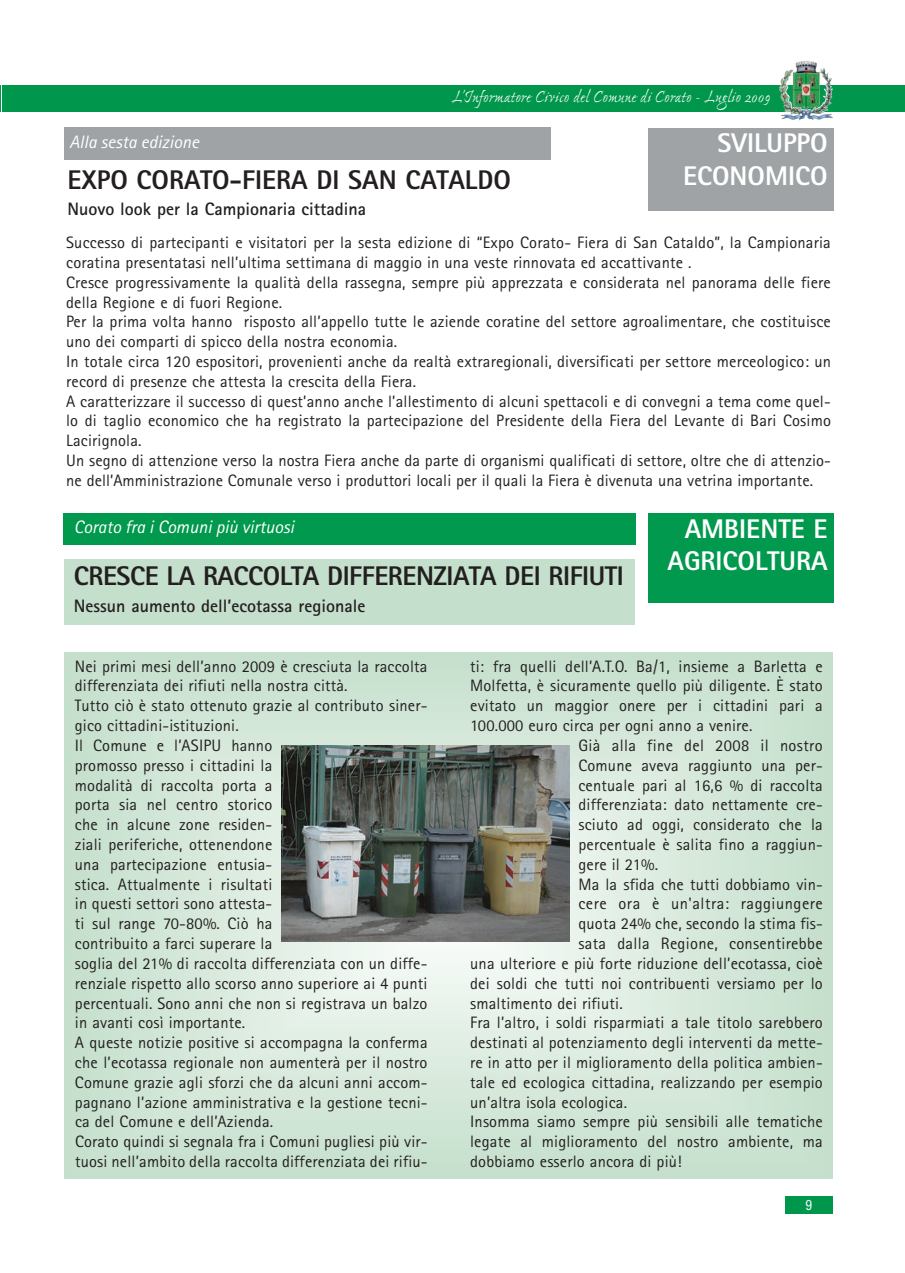
<style>
.page{position:relative;width:905px;height:1273px;background:#fff}
.page>*{position:absolute;margin:0;border:0;box-sizing:border-box;transform-origin:0 0}
.t1{font:800 27px "Rotis Sans Serif";letter-spacing:-.015em;color:#231f20}
.t2{font:800 27px/32.4px "Rotis Sans Serif";color:#fff;text-align:right}
.t3{font:700 18px "Rotis Sans Serif";color:#231f20}
.t4{font:18px "Ex Ponto MM Os F.290.wt";letter-spacing:-.01em;color:#fff}
.t5{font:italic 18px "Rotis Sans Serif";color:#fff}
.t6{font:16.5px/19.8px "Rotis Sans Serif";letter-spacing:.01em;color:#231f20}
.t7{font:16.5px "Rotis Sans Serif";letter-spacing:.03em;color:#231f20}
.t8{font:condensed 13.5px "Helvetica";color:#fff}
</style>
<div class="page">
<div style="left:2px;top:85px;width:903px;height:27px;background:#00974c"></div>
<div style="left:785px;top:1196px;width:48px;height:17px;background:#00974c"></div>
<svg style="left:0;top:85px;width:1px;height:26px"></svg>
<img style="left:779px;top:69px;width:15px;height:33px">
<div style="left:64px;top:128px;width:486px;height:32px;background:#9fa3a6"></div>
<div style="left:648px;top:128px;width:185px;height:82px;background:#9fa3a6"></div>
<svg style="left:65px;top:652px;width:768px;height:526px;background:#d3e6d8"></svg>
<div style="left:64px;top:513px;width:572px;height:32px;background:#00994e"></div>
<div style="left:64px;top:559px;width:570px;height:65px;background:#c4dfcb"></div>
<div style="left:648px;top:513px;width:185px;height:89px;background:#00994e"></div>
<img style="left:281px;top:745px;width:288px;height:196px">
<p class="t4" style="left:452px;top:89px;width:320px">L’Informatore Civico del Comune di Corato - Luglio 2009</p>
<p class="t5" style="left:70px;top:135px;width:131px">Alla sesta edizione</p>
<h1 class="t1" style="left:67px;top:170px;width:445px">EXPO CORATO-FIERA DI SAN CATALDO</h1>
<p class="t3" style="left:67px;top:202px;width:300px">Nuovo look per la Campionaria cittadina</p>
<h1 class="t2" style="left:683px;top:130px;width:146px">SVILUPPO<br>ECONOMICO</h1>
<p class="t6" style="left:66px;top:234px;width:766px">Successo di partecipanti e visitatori per la sesta edizione di “Expo Corato- Fiera di San Cataldo”, la Campionaria coratina presentatasi nell’ultima settimana di maggio in una veste rinnovata ed accattivante .<br>Cresce progressivamente la qualità della rassegna, sempre più apprezzata e considerata nel panorama delle fiere della Regione e di fuori Regione.<br>Per la prima volta hanno risposto all’appello tutte le aziende coratine del settore agroalimentare, che costituisce uno dei comparti di spicco della nostra economia.<br>In totale circa 120 espositori, provenienti anche da realtà extraregionali, diversificati per settore merceologico: un record di presenze che attesta la crescita della Fiera.<br>A caratterizzare il successo di quest’anno anche l’allestimento di alcuni spettacoli e di convegni a tema come quel&shy;lo di taglio economico che ha registrato la partecipazione del Presidente della Fiera del Levante di Bari Cosimo Lacirignola.<br>Un segno di attenzione verso la nostra Fiera anche da parte di organismi qualificati di settore, oltre che di attenzio&shy;ne dell’Amministrazione Comunale verso i produttori locali per il quali la Fiera è divenuta una vetrina importante.</p>
<p class="t5" style="left:74px;top:520px;width:222px">Corato fra i Comuni più virtuosi</p>
<h1 class="t1" style="left:74px;top:566px;width:551px">CRESCE LA RACCOLTA DIFFERENZIATA DEI RIFIUTI</h1>
<p class="t3" style="left:74px;top:599px;width:293px">Nessun aumento dell’ecotassa regionale</p>
<h1 class="t2" style="left:668px;top:515px;width:162px">AMBIENTE E<br>AGRICOLTURA</h1>
<p class="t6" style="left:75px;top:657px;width:354px">Nei primi mesi dell’anno 2009 è cresciuta la raccolta differenziata dei rifiuti nella nostra città.<br>Tutto ciò è stato ottenuto grazie al contributo siner&shy;gico cittadini-istituzioni.<br>Il Comune e l’ASIPU hanno<br>promosso presso i cittadini la<br>modalità di raccolta porta a<br>porta sia nel centro storico<br>che in alcune zone residen-<br>ziali periferiche, ottenendone<br>una partecipazione entusia-<br>stica. Attualmente i risultati<br>in questi settori sono attesta-<br>ti sul range 70-80%. Ciò ha<br>contribuito a farci superare la<br>soglia del 21% di raccolta differenziata con un diffe&shy;renziale rispetto allo scorso anno superiore ai 4 punti percentuali. Sono anni che non si registrava un balzo in avanti così importante.<br>A queste notizie positive si accompagna la conferma che l’ecotassa regionale non aumenterà per il nostro Comune grazie agli sforzi che da alcuni anni accom&shy;pagnano l’azione amministrativa e la gestione tecni&shy;ca del Comune e dell’Azienda.<br>Corato quindi si segnala fra i Comuni pugliesi più vir&shy;tuosi nell’ambito della raccolta differenziata dei rifiu-</p>
<p class="t6" style="left:470px;top:657px;width:354px">ti: fra quelli dell’A.T.O. Ba/1, insieme a Barletta e</p>
<p class="t6" style="left:470px;top:677px;width:354px">Molfetta, è sicuramente quello più diligente. È stato</p>
<p class="t6" style="left:470px;top:697px;width:354px">evitato un maggior onere per i cittadini pari a</p>
<p class="t6" style="left:470px;top:717px;width:284px">100.000 euro circa per ogni anno a venire.</p>
<p class="t6" style="left:578px;top:737px;width:246px">Già alla fine del 2008 il nostro</p>
<p class="t6" style="left:578px;top:756px;width:246px">Comune aveva raggiunto una per-</p>
<p class="t6" style="left:578px;top:776px;width:246px">centuale pari al 16,6 % di raccolta</p>
<p class="t6" style="left:578px;top:796px;width:246px">differenziata: dato nettamente cre-</p>
<p class="t6" style="left:578px;top:816px;width:246px">sciuto ad oggi, considerato che la</p>
<p class="t6" style="left:578px;top:836px;width:246px">percentuale è salita fino a raggiun-</p>
<p class="t6" style="left:578px;top:855px;width:81px">gere il 21%.</p>
<p class="t6" style="left:578px;top:875px;width:246px">Ma la sfida che tutti dobbiamo vin-</p>
<p class="t7" style="left:578px;top:897px;width:246px">cere ora è un'altra: raggiungere</p>
<p class="t6" style="left:578px;top:915px;width:246px">quota 24% che, secondo la stima fis-</p>
<p class="t6" style="left:578px;top:935px;width:246px">sata dalla Regione, consentirebbe</p>
<p class="t6" style="left:470px;top:954px;width:354px">una ulteriore e più forte riduzione dell’ecotassa, cioè</p>
<p class="t6" style="left:470px;top:974px;width:354px">dei soldi che tutti noi contribuenti versiamo per lo</p>
<p class="t6" style="left:470px;top:994px;width:154px">smaltimento dei rifiuti.</p>
<p class="t6" style="left:470px;top:1014px;width:354px">Fra l’altro, i soldi risparmiati a tale titolo sarebbero</p>
<p class="t6" style="left:470px;top:1034px;width:354px">destinati al potenziamento degli interventi da mette-</p>
<p class="t6" style="left:470px;top:1053px;width:354px">re in atto per il miglioramento della politica ambien-</p>
<p class="t6" style="left:470px;top:1073px;width:354px">tale ed ecologica cittadina, realizzando per esempio</p>
<p class="t6" style="left:470px;top:1093px;width:158px">un’altra isola ecologica.</p>
<p class="t6" style="left:470px;top:1113px;width:354px">Insomma siamo sempre più sensibili alle tematiche</p>
<p class="t6" style="left:470px;top:1133px;width:354px">legate al miglioramento del nostro ambiente, ma</p>
<p class="t6" style="left:470px;top:1152px;width:213px">dobbiamo esserlo ancora di più!</p>
<p class="t8" style="left:805px;top:1196px;width:8px">9</p>
</div>
